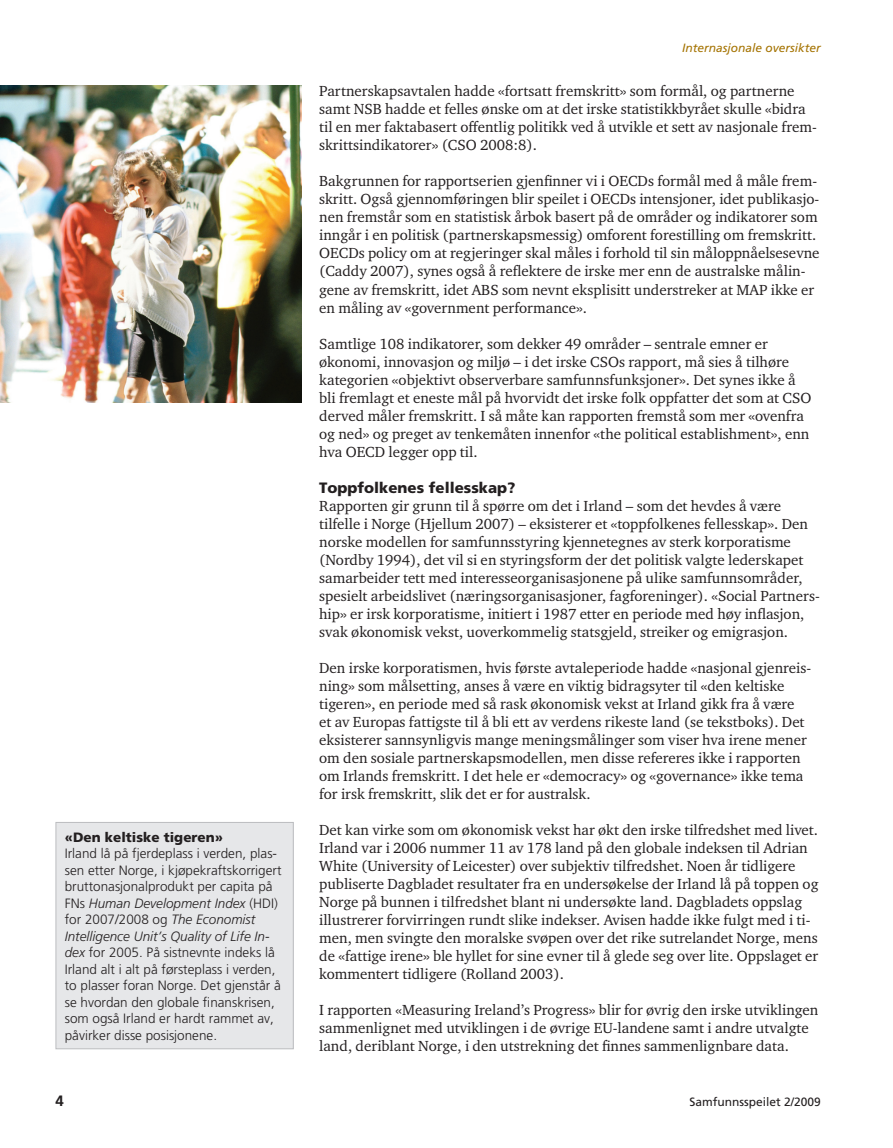
<style>
.page{position:relative;width:893px;height:1148px;background:#fff}
.page>*{position:absolute;margin:0;border:0;box-sizing:border-box;transform-origin:0 0}
.t1{font:15px/18px "Charter ITC Std";color:#231f20}
.t2{font:900 15px "Frutiger";color:#231f20}
.t3{font:700 15px "Frutiger";color:#231f20}
.t4{font:300 13.5px/16.5px "Frutiger";color:#231f20}
.t5{font:900 13.5px "Frutiger";color:#231f20}
.t6{font:italic 12px "Frutiger";color:#a57403}
.t7{font:12px "Frutiger";color:#231f20}
.s1{font-style:italic}
</style>
<div class="page">
<div style="left:56px;top:822px;width:237px;height:226px;background:#e6e7e9"></div>
<div style="left:56px;top:822px;width:238px;height:227px;border:1px solid #bcbdc0"></div>
<img style="left:0;top:85px;width:302px;height:317px">
<p class="t5" style="left:65px;top:828px;width:160px">«Den keltiske tigeren»</p>
<p class="t4" style="left:65px;top:845px;width:218px">Irland lå på fjerdeplass i verden, plas&shy;sen etter Norge, i kjøpekraftskorrigert bruttonasjonalprodukt per capita på FNs <span class="s1">Human Development Index</span> (HDI) for 2007/2008 og <span class="s1">The Economist Intelligence Unit’s Quality of Life In&shy;dex</span> for 2005. På sistnevnte indeks lå Irland alt i alt på førsteplass i verden, to plasser foran Norge. Det gjenstår å se hvordan den globale finanskrisen, som også Irland er hardt rammet av, påvirker disse posisjonene.</p>
<p class="t3" style="left:56px;top:1092px;width:10px">4</p>
<p class="t6" style="left:682px;top:41px;width:140px">Internasjonale oversikter</p>
<p class="t1" style="left:319px;top:82px;width:499px">Partnerskapsavtalen hadde «fortsatt fremskritt» som formål, og partnerne samt NSB hadde et felles ønske om at det irske statistikkbyrået skulle «bidra til en mer faktabasert offentlig politikk ved å utvikle et sett av nasjonale frem&shy;skrittsindikatorer» (CSO 2008:8).</p>
<p class="t1" style="left:319px;top:172px;width:502px">Bakgrunnen for rapportserien gjenfinner vi i OECDs formål med å måle frem&shy;skritt. Også gjennomføringen blir speilet i OECDs intensjoner, idet publikasjo&shy;nen fremstår som en statistisk årbok basert på de områder og indikatorer som inngår i en politisk (partnerskapsmessig) omforent forestilling om fremskritt.<br>OECDs policy om at regjeringer skal måles i forhold til sin måloppnåelsesevne (Caddy 2007), synes også å reflektere de irske mer enn de australske målin&shy;gene av fremskritt, idet ABS som nevnt eksplisitt understreker at MAP ikke er en måling av «government performance».</p>
<p class="t1" style="left:319px;top:334px;width:494px">Samtlige 108 indikatorer, som dekker 49 områder – sentrale emner er økonomi, innovasjon og miljø – i det irske CSOs rapport, må sies å tilhøre kategorien «objektivt observerbare samfunnsfunksjoner». Det synes ikke å bli fremlagt et eneste mål på hvorvidt det irske folk oppfatter det som at CSO derved måler fremskritt. I så måte kan rapporten fremstå som mer «ovenfra og ned» og preget av tenkemåten innenfor «the political establishment», enn hva OECD legger opp til.</p>
<p class="t2" style="left:319px;top:478px;width:198px">Toppfolkenes fellesskap?</p>
<p class="t1" style="left:319px;top:496px;width:502px">Rapporten gir grunn til å spørre om det i Irland – som det hevdes å være tilfelle i Norge (Hjellum 2007) – eksisterer et «toppfolkenes fellesskap». Den norske modellen for samfunnsstyring kjennetegnes av sterk korporatisme (Nordby 1994), det vil si en styringsform der det politisk valgte lederskapet samarbeider tett med interesseorganisasjonene på ulike samfunnsområder, spesielt arbeidslivet (næringsorganisasjoner, fagforeninger). «Social Partners&shy;hip» er irsk korporatisme, initiert i 1987 etter en periode med høy inflasjon, svak økonomisk vekst, uoverkommelig statsgjeld, streiker og emigrasjon.</p>
<p class="t1" style="left:319px;top:658px;width:493px">Den irske korporatismen, hvis første avtaleperiode hadde «nasjonal gjenreis&shy;ning» som målsetting, anses å være en viktig bidragsyter til «den keltiske tigeren», en periode med så rask økonomisk vekst at Irland gikk fra å være<br>et av Europas fattigste til å bli ett av verdens rikeste land (se tekstboks). Det eksisterer sannsynligvis mange meningsmålinger som viser hva irene mener om den sosiale partnerskapsmodellen, men disse refereres ikke i rapporten om Irlands fremskritt. I det hele er «democracy» og «governance» ikke tema for irsk fremskritt, slik det er for australsk.</p>
<p class="t1" style="left:319px;top:820px;width:501px">Det kan virke som om økonomisk vekst har økt den irske tilfredshet med livet.<br>Irland var i 2006 nummer 11 av 178 land på den globale indeksen til Adrian White (University of Leicester) over subjektiv tilfredshet. Noen år tidligere publiserte Dagbladet resultater fra en undersøkelse der Irland lå på toppen og Norge på bunnen i tilfredshet blant ni undersøkte land. Dagbladets oppslag illustrerer forvirringen rundt slike indekser. Avisen hadde ikke fulgt med i ti&shy;men, men svingte den moralske svøpen over det rike sutrelandet Norge, mens de «fattige irene» ble hyllet for sine evner til å glede seg over lite. Oppslaget er kommentert tidligere (Rolland 2003).</p>
<p class="t1" style="left:319px;top:1000px;width:501px">I rapporten «Measuring Ireland’s Progress» blir for øvrig den irske utviklingen sammenlignet med utviklingen i de øvrige EU-landene samt i andre utvalgte land, deriblant Norge, i den utstrekning det finnes sammenlignbare data.</p>
<p class="t7" style="left:690px;top:1095px;width:133px">Samfunnsspeilet 2/2009</p>
</div>
